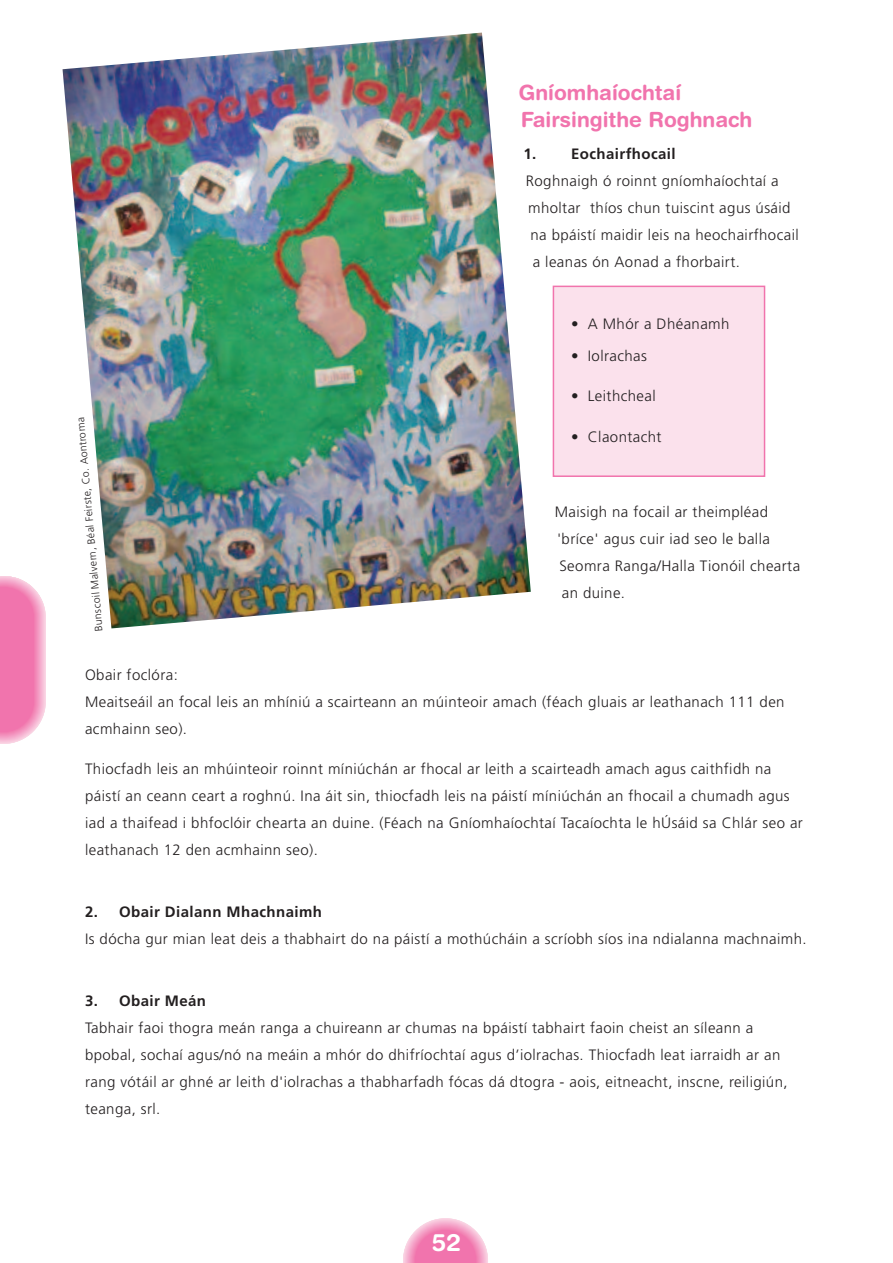
<style>
.page{position:relative;width:893px;height:1263px;background:#fff}
.page>*{position:absolute;margin:0;border:0;box-sizing:border-box;transform-origin:0 0}
.t1{font:700 24px "Helvetica Rounded";color:#fff}
.t2{font:700 21px/27px "Helvetica Rounded";color:#f174ad}
.t3{font:300 15px/27px "Frutiger";letter-spacing:.03em;color:#231f20}
.t4{font:700 15px "Frutiger";letter-spacing:.03em;color:#231f20}
.t5{font:300 10.5px "Frutiger";color:#231f20}
</style>
<div class="page">
<svg style="left:403px;top:1218px;width:85px;height:45px"></svg>
<div style="left:554px;top:287px;width:210px;height:188px;background:#fbe1ec"></div>
<div style="left:553px;top:286px;width:212px;height:191px;border:2px solid #f174ad"></div>
<svg style="left:0;top:576px;width:46px;height:168px;background:#f392be"></svg>
<img style="left:63px;top:33px;width:468px;height:595px">
<p class="t5" style="left:95px;top:631px;width:216px;rotate:-95deg">Bunscoil Malvern, Béal Feirste, Co. Aontroma</p>
<h2 class="t2" style="left:518px;top:82px;width:235px">Gníomhaíochtaí<br>Fairsingithe Roghnach</h2>
<p class="t4" style="left:523px;top:148px;width:154px">1. Eochairfhocail</p>
<p class="t3" style="left:526px;top:169px;width:255px">Roghnaigh ó roinnt gníomhaíochtaí a</p>
<p class="t3" style="left:528px;top:196px;width:264px">mholtar thíos chun tuiscint agus úsáid</p>
<p class="t3" style="left:530px;top:223px;width:270px">na bpáistí maidir leis na heochairfhocail</p>
<p class="t3" style="left:533px;top:250px;width:209px">a leanas ón Aonad a fhorbairt.</p>
<p class="t3" style="left:571px;top:311px;width:160px">• A Mhór a Dhéanamh</p>
<p class="t3" style="left:571px;top:343px;width:77px">• Iolrachas</p>
<p class="t3" style="left:571px;top:383px;width:86px">• Leithcheal</p>
<p class="t3" style="left:571px;top:424px;width:92px">• Claontacht</p>
<p class="t3" style="left:555px;top:500px;width:215px">Maisigh na focail ar theimpléad</p>
<p class="t3" style="left:557px;top:527px;width:214px">'bríce' agus cuir iad seo le balla</p>
<p class="t3" style="left:559px;top:554px;width:242px">Seomra Ranga/Halla Tionóil chearta</p>
<p class="t3" style="left:562px;top:581px;width:65px">an duine.</p>
<p class="t3" style="left:85px;top:662px;width:701px">Obair foclóra:<br>Meaitseáil an focal leis an mhíniú a scairteann an múinteoir amach (féach gluais ar leathanach 111 den acmhainn seo).</p>
<p class="t3" style="left:85px;top:756px;width:719px">Thiocfadh leis an mhúinteoir roinnt míniúchán ar fhocal ar leith a scairteadh amach agus caithfidh na páistí an ceann ceart a roghnú. Ina áit sin, thiocfadh leis na páistí míniúchán an fhocail a chumadh agus iad a thaifead i bhfoclóir chearta an duine. (Féach na Gníomhaíochtaí Tacaíochta le hÚsáid sa Chlár seo ar leathanach 12 den acmhainn seo).</p>
<p class="t4" style="left:85px;top:905px;width:238px">2. Obair Dialann Mhachnaimh</p>
<p class="t3" style="left:85px;top:926px;width:723px">Is dócha gur mian leat deis a thabhairt do na páistí a mothúcháin a scríobh síos ina ndialanna machnaimh.</p>
<p class="t4" style="left:85px;top:994px;width:123px">3. Obair Meán</p>
<p class="t3" style="left:85px;top:1015px;width:704px">Tabhair faoi thogra meán ranga a chuireann ar chumas na bpáistí tabhairt faoin cheist an síleann a bpobal, sochaí agus/nó na meáin a mhór do dhifríochtaí agus d’iolrachas. Thiocfadh leat iarraidh ar an rang vótáil ar ghné ar leith d'iolrachas a thabharfadh fócas dá dtogra - aois, eitneacht, inscne, reiligiún, teanga, srl.</p>
<h1 class="t1" style="left:432px;top:1233px;width:30px">52</h1>
</div>
